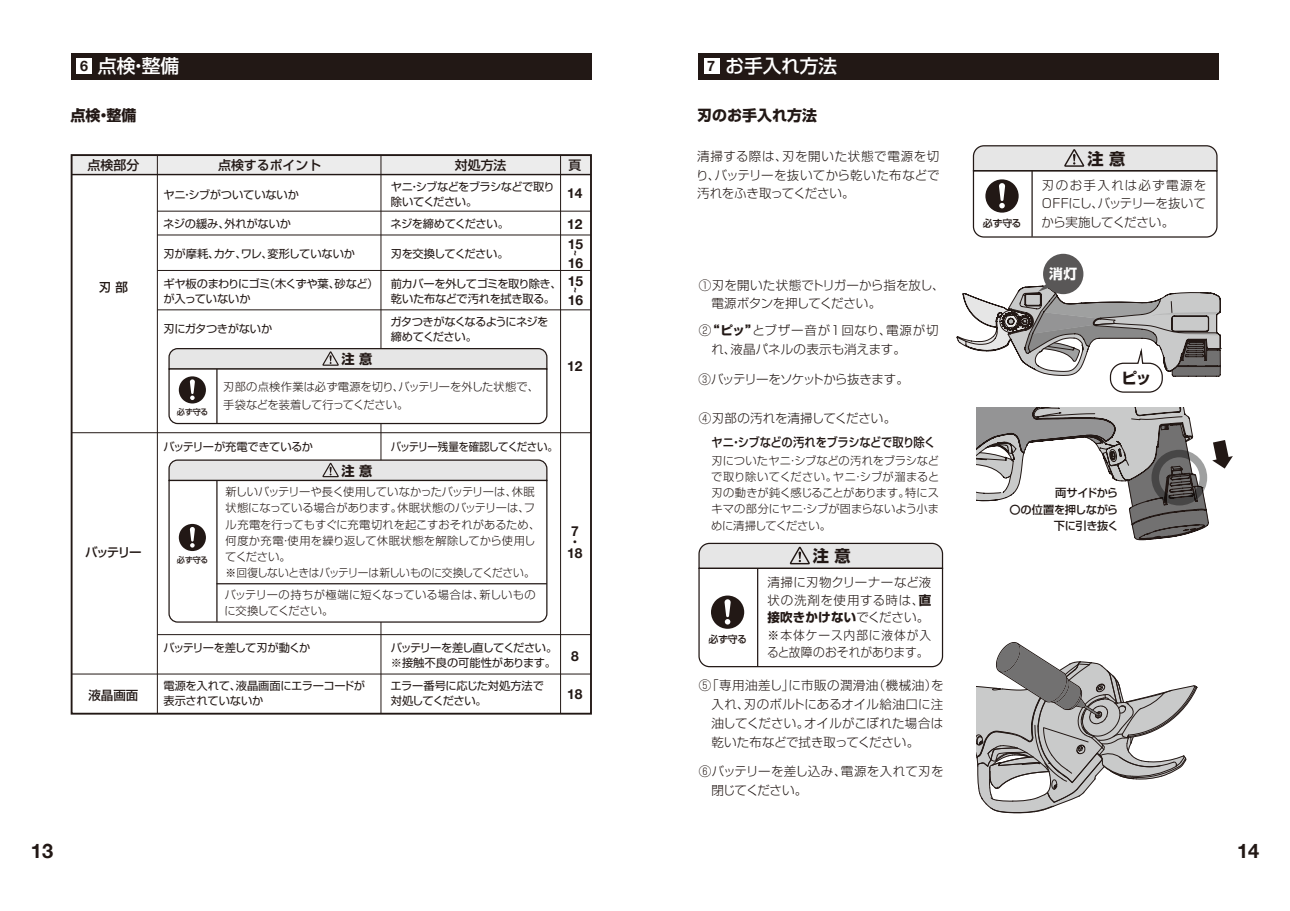
<style>
.page{position:relative;width:1290px;height:911px;background:#fff}
.page>*{position:absolute;margin:0;border:0;box-sizing:border-box;transform-origin:0 0}
.t1{font:700 20px "Helvetica Neue";color:#221815}
.t2{font:500 18.75px "Shin Go Pro";color:#fff}
.t3{font:700 16.25px "Shin Go Pro";color:#221815}
.t4{font:700 15.62px "Shin Go Pro";color:#221815}
.t5{font:700 15px "Shin Go Pro";color:#221815}
.t6{font:700 13.75px/18.8px "Helvetica Neue";color:#221815}
.t7{font:700 13.75px "Shin Go Pro";color:#fff}
.t8{font:13.75px "Koz Go Pr 6 N";color:#221815}
.t9{font:700 13.25px "Shin Go Pro";color:#221815}
.t10{font:500 12.88px "Shin Go Pro";color:#221815}
.t11{font:300 12.5px/18.8px "Shin Go Pro";letter-spacing:.005em;color:#221815;text-align:justify}
.t12{font:300 12.5px/17.5px "Shin Go Pro";letter-spacing:.04em;color:#221815}
.t13{font:300 12.5px/18.8px "Shin Go Pro";letter-spacing:.025em;color:#221815}
.t14{font:500 12.5px "Shin Go Pro";letter-spacing:-.03em;color:#221815;scale:.9 1}
.t15{font:300 12.5px "Shin Go Pro";letter-spacing:-.065em;color:#221815}
.t16{font:500 12.5px "Shin Go Pro";letter-spacing:-.03em;color:#221815}
.t17{font:300 11.25px/16.2px "Shin Go Pro";letter-spacing:-.005em;color:#221815}
.t18{font:11.25px/15px "Shin Go Pro";letter-spacing:-.035em;color:#221815}
.t19{font:11.25px/15px "Shin Go Pro";letter-spacing:-.055em;color:#221815}
.t20{font:11.25px "Shin Go Pro";letter-spacing:-.01em;color:#221815}
.t21{font:500 11.25px/16.2px "Shin Go Pro";letter-spacing:-.03em;color:#221815;text-align:right}
.t22{font:11.25px "Shin Go Pro";letter-spacing:-.075em;color:#221815;scale:.93 1}
.t23{font:11.25px "Shin Go Pro";letter-spacing:-.075em;color:#221815}
.t24{font:500 10px "Shin Go Pro";letter-spacing:-.02em;color:#221815}
.t25{font:700 10px "Helvetica Neue";color:#221815}
.t26{font:500 8.12px "Shin Go Pro";letter-spacing:-.02em;color:#221815}
.s1{font-family:"Helvetica Neue";font-weight:700;font-size:14.38px;color:#221815}
.s2{font-weight:700}
</style>
<div class="page">
<div style="left:71px;top:53px;width:521px;height:27px;background:#221815"></div>
<div style="left:77px;top:59px;width:15px;height:15px;background:#fff"></div>
<div style="left:698px;top:53px;width:521px;height:27px;background:#221815"></div>
<div style="left:704px;top:59px;width:15px;height:15px;background:#fff"></div>
<svg style="left:972px;top:145px;width:246px;height:93px"></svg>
<svg style="left:698px;top:542px;width:246px;height:126px"></svg>
<div style="left:72px;top:154px;width:519px;height:21px;background:#ececec"></div>
<hr style="left:72px;top:174px;width:519px;height:1px;background:#221815">
<div style="left:71px;top:154px;width:521px;height:560px;border:2px solid #221815"></div>
<hr style="left:157px;top:270px;width:434px;height:1px;background:#221815">
<hr style="left:157px;top:309px;width:434px;height:1px;background:#221815">
<hr style="left:157px;top:634px;width:434px;height:1px;background:#221815">
<hr style="left:72px;top:432px;width:519px;height:1px;background:#221815">
<hr style="left:72px;top:673px;width:519px;height:1px;background:#221815">
<hr style="left:157px;top:211px;width:434px;height:1px;background:#221815">
<hr style="left:157px;top:235px;width:434px;height:1px;background:#221815">
<hr style="left:380px;top:155px;width:1px;height:558px;background:#221815">
<hr style="left:157px;top:155px;width:1px;height:558px;background:#221815">
<svg style="left:956px;top:254px;width:265px;height:139px"></svg>
<svg style="left:976px;top:408px;width:257px;height:132px"></svg>
<div style="left:1151px;top:450px;width:56px;height:55px;border:8px solid #9fa0a0;border-radius:50%"></div>
<svg style="left:168px;top:482px;width:380px;height:141px"></svg>
<hr style="left:216px;top:480px;width:2px;height:142px;background:#221815">
<hr style="left:216px;top:583px;width:331px;height:1px;background:#221815">
<svg style="left:179px;top:524px;width:27px;height:27px"></svg>
<svg style="left:168px;top:459px;width:380px;height:23px;background:#cecdcd"></svg>
<svg style="left:168px;top:347px;width:380px;height:78px"></svg>
<svg style="left:976px;top:642px;width:222px;height:171px"></svg>
<hr style="left:560px;top:155px;width:1px;height:558px;background:#221815">
<h2 class="t2" style="left:80px;top:51px;width:101px"><span class="s1">6</span> 点検・整備</h2>
<h2 class="t2" style="left:707px;top:51px;width:131px"><span class="s1">7</span> お手入れ方法</h2>
<h3 class="t5" style="left:71px;top:103px;width:67px">点検・整備</h3>
<h3 class="t5" style="left:697px;top:103px;width:121px">刃のお手入れ方法</h3>
<p class="t10" style="left:88px;top:154px;width:53px">点検部分</p>
<p class="t10" style="left:218px;top:154px;width:105px">点検するポイント</p>
<p class="t10" style="left:455px;top:154px;width:53px">対処方法</p>
<p class="t10" style="left:568px;top:154px;width:14px">頁</p>
<p class="t6" style="left:567px;top:184px;width:17px">14</p>
<p class="t6" style="left:567px;top:215px;width:17px">12</p>
<p class="t11" style="left:696px;top:145px;width:245px">清掃する際は、刃を開いた状態で電源を切り、バッテリーを抜いてから乾いた布などで汚れをふき取ってください。</p>
<p class="t19" style="left:391px;top:178px;width:165px">ヤニ・シブなどをブラシなどで取り除いてください。</p>
<p class="t20" style="left:163px;top:185px;width:137px">ヤニ・シブがついていないか</p>
<p class="t20" style="left:163px;top:215px;width:129px">ネジの緩み、外れがないか</p>
<p class="t18" style="left:391px;top:215px;width:120px">ネジを締めてください。</p>
<p class="t20" style="left:163px;top:244px;width:193px">刃が摩耗、カケ、ワレ、変形していないか</p>
<p class="t18" style="left:391px;top:245px;width:119px">刃を交換してください。</p>
<p class="t18" style="left:391px;top:274px;width:173px">前カバーを外してゴミを取り除き、乾いた布などで汚れを拭き取る。</p>
<p class="t6" style="left:568px;top:235px;width:17px">15<br>16</p>
<p class="t25" style="left:583px;top:250px;width:7px;rotate:90deg">~</p>
<p class="t6" style="left:568px;top:272px;width:17px">15<br>16</p>
<p class="t18" style="left:163px;top:274px;width:216px">ギヤ板のまわりにゴミ（木くずや葉、砂など）が入っていないか</p>
<p class="t11" style="left:711px;top:274px;width:235px;text-indent:-12px">①刃を開いた状態でトリガーから指を放し、電源ボタンを押してください。</p>
<p class="t16" style="left:99px;top:277px;width:31px">刃 部</p>
<p class="t25" style="left:583px;top:287px;width:7px;rotate:90deg">~</p>
<p class="t24" style="left:983px;top:215px;width:40px">必ず守る</p>
<h3 class="t3" style="left:1087px;top:146px;width:39px">注 意</h3>
<p class="t11" style="left:1041px;top:174px;width:166px">刃のお手入れは必ず電源をOFFにし、バッテリーを抜いてから実施してください。</p>
<p class="t7" style="left:1049px;top:263px;width:29px">消灯</p>
<p class="t16" style="left:85px;top:542px;width:58px">バッテリー</p>
<p class="t16" style="left:88px;top:684px;width:51px">液晶画面</p>
<p class="t18" style="left:163px;top:320px;width:110px">刃にガタつきがないか</p>
<p class="t19" style="left:390px;top:313px;width:160px">ガタつきがなくなるようにネジを締めてください。</p>
<p class="t26" style="left:177px;top:405px;width:33px">必ず守る</p>
<p class="t9" style="left:341px;top:349px;width:32px">注 意</p>
<p class="t17" style="left:223px;top:377px;width:317px;line-height:17.5px">刃部の点検作業は必ず電源を切り、バッテリーを外した状態で、手袋などを装着して行ってください。</p>
<p class="t18" style="left:163px;top:438px;width:151px">バッテリーが充電できているか</p>
<p class="t22" style="left:391px;top:437px;width:181px">バッテリー残量を確認してください。</p>
<p class="t26" style="left:177px;top:553px;width:33px">必ず守る</p>
<p class="t9" style="left:341px;top:460px;width:32px">注 意</p>
<p class="t17" style="left:225px;top:482px;width:316px">新しいバッテリーや長く使用していなかったバッテリーは、休眠状態になっている場合があります。休眠状態のバッテリーは、フル充電を行ってもすぐに充電切れを起こすおそれがあるため、何度か充電・使用を繰り返して休眠状態を解除してから使用してください。<br>※回復しないときはバッテリーは新しいものに交換してください。</p>
<p class="t17" style="left:224px;top:585px;width:313px">バッテリーの持ちが極端に短くなっている場合は、新しいものに交換してください。</p>
<p class="t23" style="left:163px;top:638px;width:148px">バッテリーを差して刃が動くか</p>
<p class="t18" style="left:163px;top:677px;width:203px">電源を入れて、液晶画面にエラーコードが表示されていないか</p>
<p class="t18" style="left:391px;top:639px;width:168px">バッテリーを差し直してください。※接触不良の可能性があります。</p>
<p class="t18" style="left:391px;top:677px;width:155px">エラー番号に応じた対処方法で対処してください。</p>
<p class="t6" style="left:567px;top:357px;width:17px">12</p>
<p class="t6" style="left:571px;top:521px;width:9px">7</p>
<p class="t8" style="left:568px;top:534px;width:15px">・</p>
<p class="t6" style="left:567px;top:544px;width:17px">18</p>
<p class="t6" style="left:571px;top:647px;width:9px">8</p>
<p class="t6" style="left:567px;top:685px;width:17px">18</p>
<p class="t13" style="left:711px;top:319px;width:229px;text-indent:-12px">②<span class="s2">“ピッ”</span>とブザー音が1回なり、電源が切れ、液晶パネルの表示も消えます。</p>
<p class="t15" style="left:698px;top:368px;width:212px">③バッテリーをソケットから抜きます。</p>
<h3 class="t4" style="left:1121px;top:366px;width:31px">ピッ</h3>
<p class="t11" style="left:699px;top:407px;width:199px">④刃部の汚れを清掃してください。</p>
<p class="t14" style="left:711px;top:432px;width:250px">ヤニ・シブなどの汚れをブラシなどで取り除く</p>
<p class="t17" style="left:711px;top:451px;width:230px;text-align:justify">刃についたヤニ・シブなどの汚れをブラシなどで取り除いてください。ヤニ・シブが溜まると刃の動きが鈍く感じることがあります。特にスキマの部分にヤニ・シブが固まらないよう小まめに清掃してください。</p>
<p class="t24" style="left:708px;top:631px;width:40px">必ず守る</p>
<h3 class="t3" style="left:813px;top:543px;width:39px">注 意</h3>
<p class="t12" style="left:767px;top:572px;width:166px">清掃に刃物クリーナーなど液状の洗剤を使用する時は、<span class="s2">直接吹きかけない</span>でください。※本体ケース内部に液体が入ると故障のおそれがあります。</p>
<p class="t11" style="left:711px;top:674px;width:234px;text-indent:-12px">⑤「専用油差し」に市販の潤滑油（機械油）を入れ、刃のボルトにあるオイル給油口に注油してください。オイルがこぼれた場合は乾いた布などで拭き取ってください。</p>
<p class="t11" style="left:711px;top:760px;width:234px;text-indent:-12px">⑥バッテリーを差し込み、電源を入れて刃を閉じてください。</p>
<p class="t21" style="left:1009px;top:484px;width:111px">両サイドから<br>〇の位置を押しながら下に引き抜く</p>
<h1 class="t1" style="left:31px;top:835px;width:24px">13</h1>
<h1 class="t1" style="left:1237px;top:835px;width:24px">14</h1>
</div>
